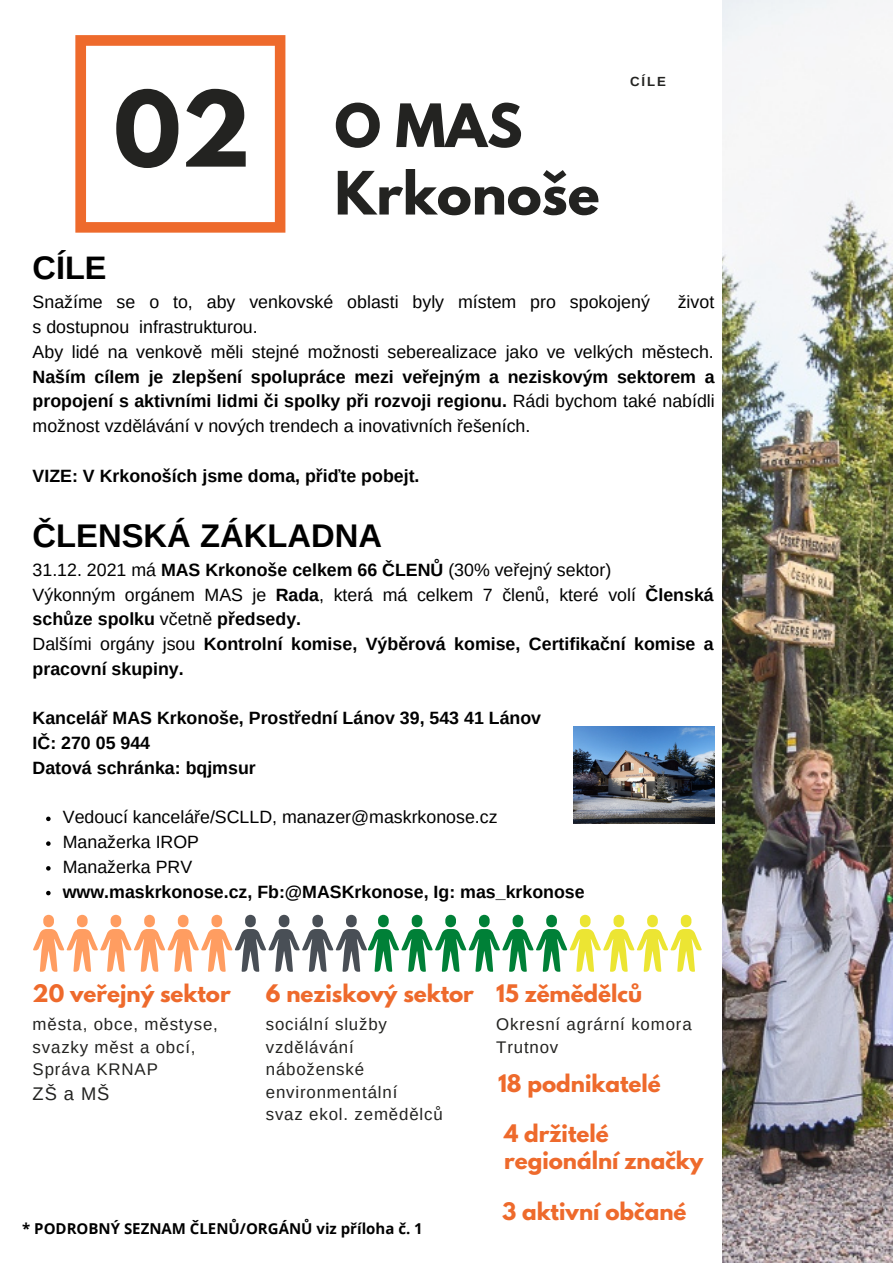
<style>
.page{position:relative;width:893px;height:1264px;background:#fff}
.page>*{position:absolute;margin:0;border:0;box-sizing:border-box;transform-origin:0 0}
.t1{font:700 52.95px/67.5px "League Spartan";color:#232321}
.t2{font:700 32.7px "Arimo";color:#000}
.t3{font:700 32.55px "Arimo";color:#000}
.t4{font:700 21.45px/27px "League Spartan";color:#ee6a2c}
.t5{font:18.3px "Arimo";color:#232321}
.t6{font:700 17.7px/24.8px "Arimo";color:#000}
.t7{font:17.7px/24.8px "Arimo";color:#000}
.t8{font:16.8px/22.5px "Arimo";letter-spacing:.05em;color:#232321}
.t9{font:700 15px "Open Sans";color:#000}
.t10{font:700 13.2px "Arimo";color:#232321}
.s1{font-size:92.55px}
.s2{font-weight:400}
</style>
<div class="page">
<img style="left:722px;top:0;width:170px;height:1262px">
<svg style="left:75px;top:35px;width:210px;height:198px"></svg>
<svg style="left:46px;top:816px;width:5px;height:5px"></svg>
<svg style="left:46px;top:841px;width:5px;height:4px"></svg>
<svg style="left:46px;top:866px;width:5px;height:4px"></svg>
<svg style="left:46px;top:890px;width:5px;height:5px"></svg>
<svg style="left:33px;top:914px;width:132px;height:57px"></svg>
<svg style="left:235px;top:914px;width:265px;height:57px"></svg>
<svg style="left:569px;top:914px;width:132px;height:57px"></svg>
<img style="left:574px;top:726px;width:140px;height:97px">
<h1 class="t1" style="left:334px;top:99px;width:266px;text-indent:-221px"><span class="s1">02</span> O MAS<br>Krkonoše</h1>
<p class="t10" style="left:630px;top:74px;width:38px">CÍLE</p>
<h3 class="t3" style="left:33px;top:249px;width:75px">CÍLE</h3>
<p class="t7" style="left:33px;top:290px;width:618px">Snažíme se o to, aby venkovské oblasti byly místem pro spokojený</p>
<p class="t7" style="left:677px;top:290px;width:38px">život</p>
<p class="t7" style="left:33px;top:314px;width:682px">s dostupnou infrastrukturou.<br>Aby lidé na venkově měli stejné možnosti seberealizace jako ve velkých městech.</p>
<p class="t6" style="left:33px;top:364px;width:683px;text-align:justify">Naším cílem je zlepšení spolupráce mezi veřejným a neziskovým sektorem a propojení s aktivními lidmi či spolky při rozvoji regionu. <span class="s2">Rádi bychom také nabídli možnost vzdělávání v nových trendech a inovativních řešeních.</span></p>
<p class="t6" style="left:33px;top:463px;width:388px">VIZE: V Krkonoších jsme doma, přiďte pobejt.</p>
<h2 class="t2" style="left:33px;top:517px;width:351px">ČLENSKÁ ZÁKLADNA</h2>
<p class="t6" style="left:33px;top:557px;width:682px"><span class="s2">31.12. 2021 má</span> MAS Krkonoše celkem 66 ČLENŮ <span class="s2">(30% veřejný sektor)<br>Výkonným orgánem MAS je</span> Rada<span class="s2">, která má celkem 7 členů, které volí</span> Členská schůze spolku <span class="s2">včetně</span> předsedy.<br><span class="s2">Dalšími orgány jsou</span> Kontrolní komise, Výběrová komise, Certifikační komise a pracovní skupiny.</p>
<p class="t6" style="left:33px;top:706px;width:510px">Kancelář MAS Krkonoše, Prostřední Lánov 39, 543 41 Lánov<br>IČ: 270 05 944<br>Datová schránka: bqjmsur</p>
<p class="t7" style="left:63px;top:804px;width:436px">Vedoucí kanceláře/SCLLD, manazer@maskrkonose.cz<br>Manažerka IROP<br>Manažerka PRV</p>
<p class="t6" style="left:63px;top:879px;width:523px">www.maskrkonose.cz, Fb:@MASKrkonose, Ig: mas_krkonose</p>
<p class="t4" style="left:33px;top:982px;width:199px">20 veřejný sektor</p>
<p class="t4" style="left:266px;top:982px;width:210px">6 neziskový sektor</p>
<p class="t4" style="left:496px;top:982px;width:147px">15 zěmědělců</p>
<p class="t8" style="left:33px;top:1013px;width:187px">města, obce, městyse, svazky měst a obcí,<br>Správa KRNAP</p>
<p class="t5" style="left:33px;top:1083px;width:78px">ZŠ a MŠ</p>
<p class="t8" style="left:266px;top:1013px;width:178px">sociální služby vzdělávání náboženské environmentální<br>svaz ekol. zemědělců</p>
<p class="t9" style="left:22px;top:1217px;width:402px">* PODROBNÝ SEZNAM ČLENŮ/ORGÁNŮ viz příloha č. 1</p>
<p class="t8" style="left:496px;top:1013px;width:197px">Okresní agrární komora<br>Trutnov</p>
<p class="t4" style="left:498px;top:1072px;width:164px">18 podnikatelé</p>
<p class="t4" style="left:504px;top:1122px;width:200px">4 držitelé regionální značky</p>
<p class="t4" style="left:502px;top:1200px;width:186px">3 aktivní občané</p>
</div>
